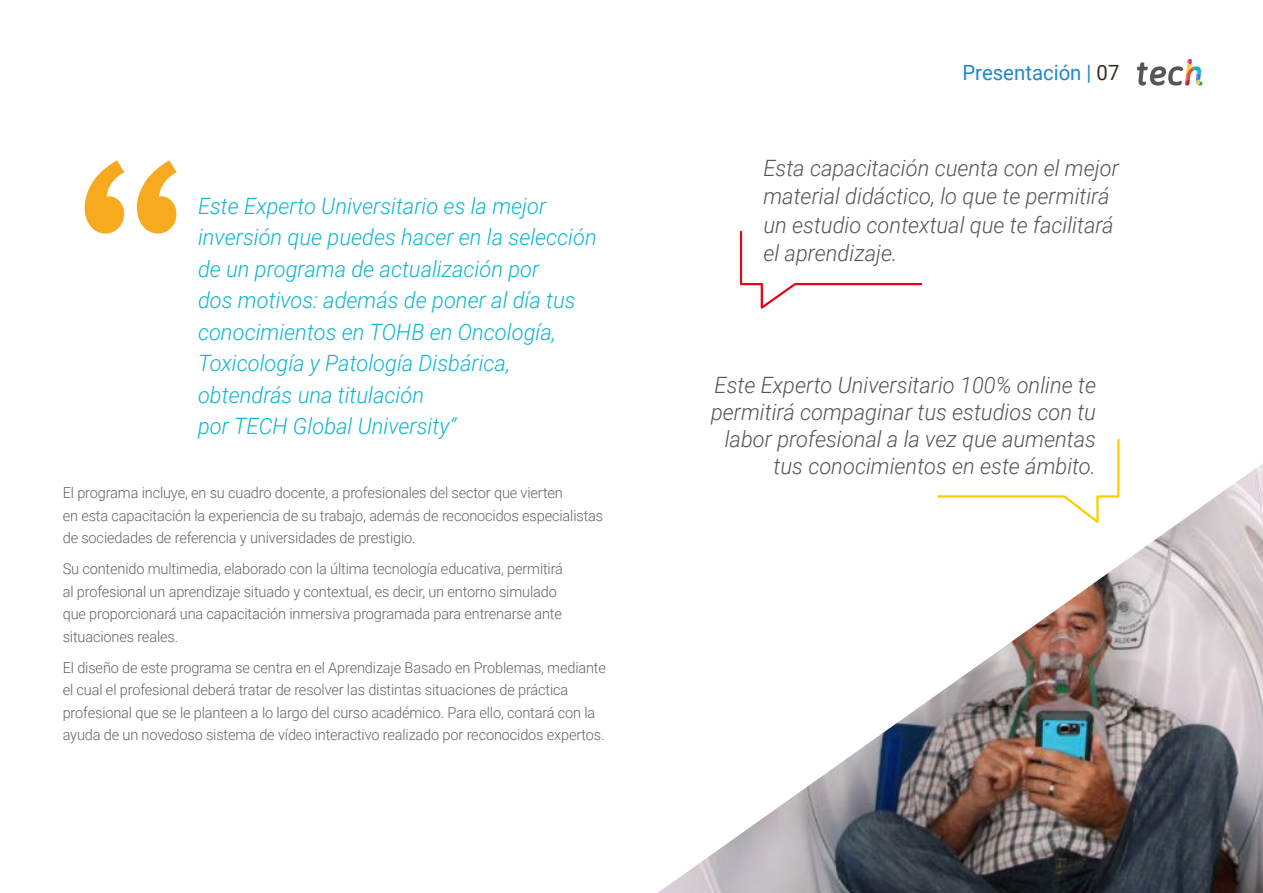
<style>
.page{position:relative;width:1263px;height:893px;background:#fff}
.page>*{position:absolute;margin:0;border:0;box-sizing:border-box;transform-origin:0 0}
.t1{font:italic 300 22.5px/27px "Roboto";color:#52555b;text-align:right}
.t2{font:italic 300 22.5px/31.5px "Roboto";color:#0fb6cf}
.t3{font:21px "Roboto";color:#2488c9}
.t4{font:300 15px/22.5px "Roboto";letter-spacing:-.01em;color:#61646a}
.s1{color:#312e20}
</style>
<div class="page">
<svg style="left:85px;top:160px;width:92px;height:74px"></svg>
<svg style="left:1117px;top:439px;width:3px;height:24px"></svg>
<svg style="left:739px;top:231px;width:183px;height:78px"></svg>
<img style="left:658px;top:463px;width:605px;height:430px">
<svg style="left:1137px;top:59px;width:65px;height:27px"></svg>
<p class="t2" style="left:198px;top:189px;width:400px">Este Experto Universitario es la mejor inversión que puedes hacer en la selección de un programa de actualización por<br>dos motivos: además de poner al día tus conocimientos en TOHB en Oncología, Toxicología y Patología Disbárica, obtendrás una titulación<br>por TECH Global University”</p>
<p class="t4" style="left:63px;top:481px;width:542px">El programa incluye, en su cuadro docente, a profesionales del sector que vierten<br>en esta capacitación la experiencia de su trabajo, además de reconocidos especialistas de sociedades de referencia y universidades de prestigio.</p>
<p class="t4" style="left:63px;top:557px;width:502px">Su contenido multimedia, elaborado con la última tecnología educativa, permitirá al profesional un aprendizaje situado y contextual, es decir, un entorno simulado que proporcionará una capacitación inmersiva programada para entrenarse ante situaciones reales.</p>
<p class="t4" style="left:63px;top:656px;width:545px">El diseño de este programa se centra en el Aprendizaje Basado en Problemas, mediante el cual el profesional deberá tratar de resolver las distintas situaciones de práctica profesional que se le planteen a lo largo del curso académico. Para ello, contará con la ayuda de un novedoso sistema de vídeo interactivo realizado por reconocidos expertos.</p>
<h2 class="t3" style="left:962px;top:57px;width:159px">Presentación | <span class="s1">07</span></h2>
<h1 class="t1" style="left:763px;top:153px;width:357px;line-height:28.5px;text-align:left">Esta capacitación cuenta con el mejor material didáctico, lo que te permitirá un estudio contextual que te facilitará el aprendizaje.</h1>
<h1 class="t1" style="left:711px;top:371px;width:387px">Este Experto Universitario 100% online te permitirá compaginar tus estudios con tu labor profesional a la vez que aumentas tus conocimientos en este ámbito.</h1>
</div>
